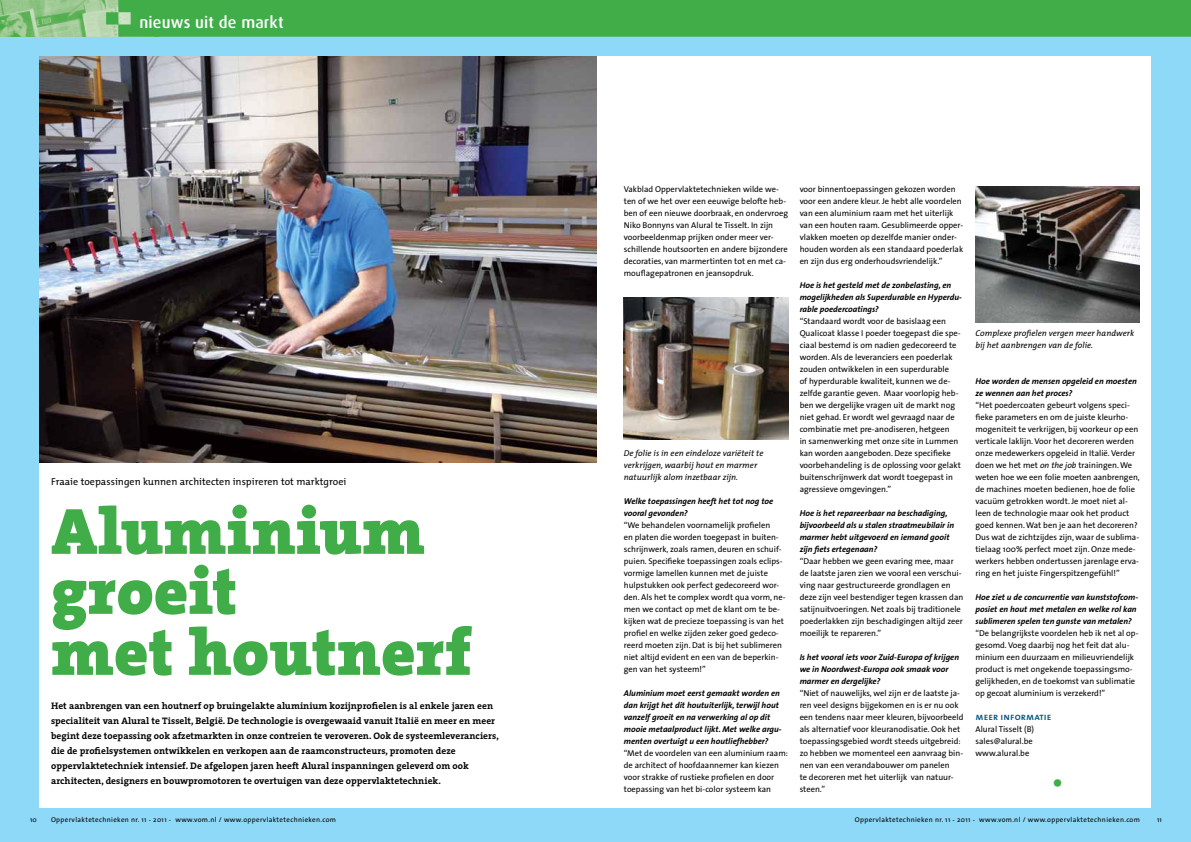
<style>
.page{position:relative;width:1191px;height:842px;background:#fff}
.page>*{position:absolute;margin:0;border:0;box-sizing:border-box;transform-origin:0 0}
.t1{font:900 66px/60.5px "The Serif";color:#41ad49}
.t2{font:31px "The Sans";color:#41ad49}
.t3{font:500 16.2px "Dax";letter-spacing:.01em;color:#fff}
.t4{font:10px "The Mix";letter-spacing:.005em;color:#000}
.t5{font:10px "The Mix Semi Bold Caps";letter-spacing:.01em;color:#005581}
.t6{font:700 9.5px/15px "The Serif";letter-spacing:.005em;color:#000}
.t7{font:8.5px/12px "The Sans";color:#000}
.t8{font:italic 700 8.5px/12px "The Sans";color:#000}
.t9{font:italic 8.5px/12px "The Mix";letter-spacing:.005em;color:#000}
.t10{font:7px "The Sans";letter-spacing:.05em;color:#000}
.s1{font-style:italic}
</style>
<div class="page">
<div style="left:0;top:30px;width:1191px;height:812px;background:#8ed8f8"></div>
<img style="left:0;top:0;width:106px;height:37px">
<div style="left:106px;top:0;width:1085px;height:37px;background:#41ad49"></div>
<div style="left:40px;top:57px;width:1111px;height:751px;background:#fff"></div>
<img style="left:624px;top:298px;width:164px;height:142px">
<img style="left:975px;top:186px;width:165px;height:137px">
<img style="left:40px;top:57px;width:556px;height:405px">
<h3 class="t3" style="left:139px;top:14px;width:146px">nieuws uit de markt</h3>
<p class="t4" style="left:51px;top:474px;width:297px">Fraaie toepassingen kunnen architecten inspireren tot marktgroei</p>
<h1 class="t1" style="left:51px;top:500px;width:421px">Aluminium groeit<br>met houtnerf</h1>
<p class="t6" style="left:51px;top:698px;width:449px">Het aanbrengen van een houtnerf op bruingelakte aluminium kozijnprofielen is al enkele jaren een specialiteit van Alural te Tisselt, België. De technologie is overgewaaid vanuit Italië en meer en meer begint deze toepassing ook afzetmarkten in onze contreien te veroveren. Ook de systeemleveranciers, die de profielsystemen ontwikkelen en verkopen aan de raamconstructeurs, promoten deze oppervlaktetechniek intensief. De afgelopen jaren heeft Alural inspanningen geleverd om ook architecten, designers en bouwpromotoren te overtuigen van deze oppervlaktetechniek.</p>
<p class="t7" style="left:624px;top:183px;width:166px">Vakblad Oppervlaktetechnieken wilde we&shy;ten of we het over een eeuwige belofte heb&shy;ben of een nieuwe doorbraak, en ondervroeg Niko Bonnyns van Alural te Tisselt. In zijn voorbeeldenmap prijken onder meer ver&shy;schillende houtsoorten en andere bijzondere decoraties, van marmertinten tot en met ca&shy;mouflagepatronen en jeansopdruk.</p>
<p class="t9" style="left:624px;top:447px;width:141px">De folie is in een eindeloze variëteit te verkrijgen, waarbij hout en marmer natuurlijk alom inzetbaar zijn.</p>
<p class="t8" style="left:624px;top:495px;width:151px">Welke toepassingen heeft het tot nog toe vooral gevonden?</p>
<p class="t7" style="left:624px;top:519px;width:163px">“We behandelen voornamelijk profielen<br>en platen die worden toegepast in buiten&shy;schrijnwerk, zoals ramen, deuren en schuif&shy;puien. Specifieke toepassingen zoals eclips&shy;vormige lamellen kunnen met de juiste hulpstukken ook perfect gedecoreerd wor&shy;den. Als het te complex wordt qua vorm, ne&shy;men we contact op met de klant om te be&shy;kijken wat de precieze toepassing is van het profiel en welke zijden zeker goed gedeco&shy;reerd moeten zijn. Dat is bij het sublimeren niet altijd evident en een van de beperkin&shy;gen van het systeem!”</p>
<p class="t8" style="left:624px;top:687px;width:159px">Aluminium moet eerst gemaakt worden en dan krijgt het dit houtuiterlijk, terwijl hout vanzelf groeit en na verwerking al op dit mooie metaalproduct lijkt. Met welke argu&shy;menten overtuigt u een houtliefhebber?</p>
<p class="t7" style="left:624px;top:747px;width:166px">“Met de voordelen van een aluminium raam: de architect of hoofdaannemer kan kiezen voor strakke of rustieke profielen en door toepassing van het bi-color systeem kan</p>
<p class="t7" style="left:799px;top:183px;width:165px">voor binnentoepassingen gekozen worden voor een andere kleur. Je hebt alle voordelen van een aluminium raam met het uiterlijk van een houten raam. Gesublimeerde opper&shy;vlakken moeten op dezelfde manier onder&shy;houden worden als een standaard poederlak en zijn dus erg onderhoudsvriendelijk.”</p>
<p class="t8" style="left:799px;top:279px;width:164px">Hoe is het gesteld met de zonbelasting, en mogelijkheden als Superdurable en Hyperdu&shy;rable poedercoatings?</p>
<p class="t7" style="left:799px;top:315px;width:163px">“Standaard wordt voor de basislaag een Qualicoat klasse I poeder toegepast die spe&shy;ciaal bestemd is om nadien gedecoreerd te worden. Als de leveranciers een poederlak zouden ontwikkelen in een superdurable<br>of hyperdurable kwaliteit, kunnen we de&shy;zelfde garantie geven. Maar voorlopig heb&shy;ben we dergelijke vragen uit de markt nog niet gehad. Er wordt wel gevraagd naar de combinatie met pre-anodiseren, hetgeen<br>in samenwerking met onze site in Lummen kan worden aangeboden. Deze specifieke voorbehandeling is de oplossing voor gelakt buitenschrijnwerk dat wordt toegepast in agressieve omgevingen.”</p>
<p class="t8" style="left:799px;top:507px;width:156px">Hoe is het repareerbaar na beschadiging, bijvoorbeeld als u stalen straatmeubilair in marmer hebt uitgevoerd en iemand gooit zijn fiets ertegenaan?</p>
<p class="t7" style="left:799px;top:555px;width:165px">“Daar hebben we geen evaring mee, maar de laatste jaren zien we vooral een verschui&shy;ving naar gestructureerde grondlagen en deze zijn veel bestendiger tegen krassen dan satijnuitvoeringen. Net zoals bij traditionele poederlakken zijn beschadigingen altijd zeer moeilijk te repareren.”</p>
<p class="t8" style="left:799px;top:651px;width:161px">Is het vooral iets voor Zuid-Europa of krijgen we in Noordwest-Europa ook smaak voor marmer en dergelijke?</p>
<p class="t7" style="left:799px;top:687px;width:165px">“Niet of nauwelijks, wel zijn er de laatste ja&shy;ren veel designs bijgekomen en is er nu ook een tendens naar meer kleuren, bijvoorbeeld als alternatief voor kleuranodisatie. Ook het toepassingsgebied wordt steeds uitgebreid: zo hebben we momenteel een aanvraag bin&shy;nen van een verandabouwer om panelen<br>te decoreren met het uiterlijk van natuur&shy;steen.”</p>
<p class="t9" style="left:975px;top:327px;width:160px">Complexe profielen vergen meer handwerk bij het aanbrengen van de folie.</p>
<p class="t8" style="left:975px;top:375px;width:163px">Hoe worden de mensen opgeleid en moesten ze wennen aan het proces?</p>
<p class="t7" style="left:975px;top:399px;width:166px">“Het poedercoaten gebeurt volgens speci&shy;fieke parameters en om de juiste kleurho&shy;mogeniteit te verkrijgen, bij voorkeur op een verticale laklijn. Voor het decoreren werden onze medewerkers opgeleid in Italië. Verder doen we het met <span class="s1">on the job</span> trainingen. We weten hoe we een folie moeten aanbrengen, de machines moeten bedienen, hoe de folie vacuüm getrokken wordt. Je moet niet al&shy;leen de technologie maar ook het product goed kennen. Wat ben je aan het decoreren?<br>Dus wat de zichtzijdes zijn, waar de sublima&shy;tielaag 100% perfect moet zijn. Onze mede&shy;werkers hebben ondertussen jarenlage erva&shy;ring en het juiste Fingerspitzengefühl!”</p>
<p class="t8" style="left:975px;top:591px;width:164px">Hoe ziet u de concurrentie van kunststofcom&shy;posiet en hout met metalen en welke rol kan sublimeren spelen ten gunste van metalen?</p>
<p class="t7" style="left:975px;top:627px;width:164px">“De belangrijkste voordelen heb ik net al op&shy;gesomd. Voeg daarbij nog het feit dat alu&shy;minium een duurzaam en milieuvriendelijk product is met ongekende toepassingsmo&shy;gelijkheden, en de toekomst van sublimatie op gecoat aluminium is verzekerd!”</p>
<p class="t5" style="left:975px;top:708px;width:78px">meer informatie</p>
<p class="t7" style="left:975px;top:723px;width:60px">Alural Tisselt (B) sales@alural.be www.alural.be</p>
<h2 class="t2" style="left:1051px;top:756px;width:15px">•</h2>
<p class="t10" style="left:30px;top:813px;width:8px">10</p>
<p class="t10" style="left:51px;top:813px;width:286px">Oppervlaktetechnieken nr. 11 - 2011 - www.vom.nl / www.oppervlaktetechnieken.com</p>
<p class="t10" style="left:855px;top:813px;width:286px">Oppervlaktetechnieken nr. 11 - 2011 - www.vom.nl / www.oppervlaktetechnieken.com</p>
<p class="t10" style="left:1157px;top:813px;width:6px">11</p>
</div>
